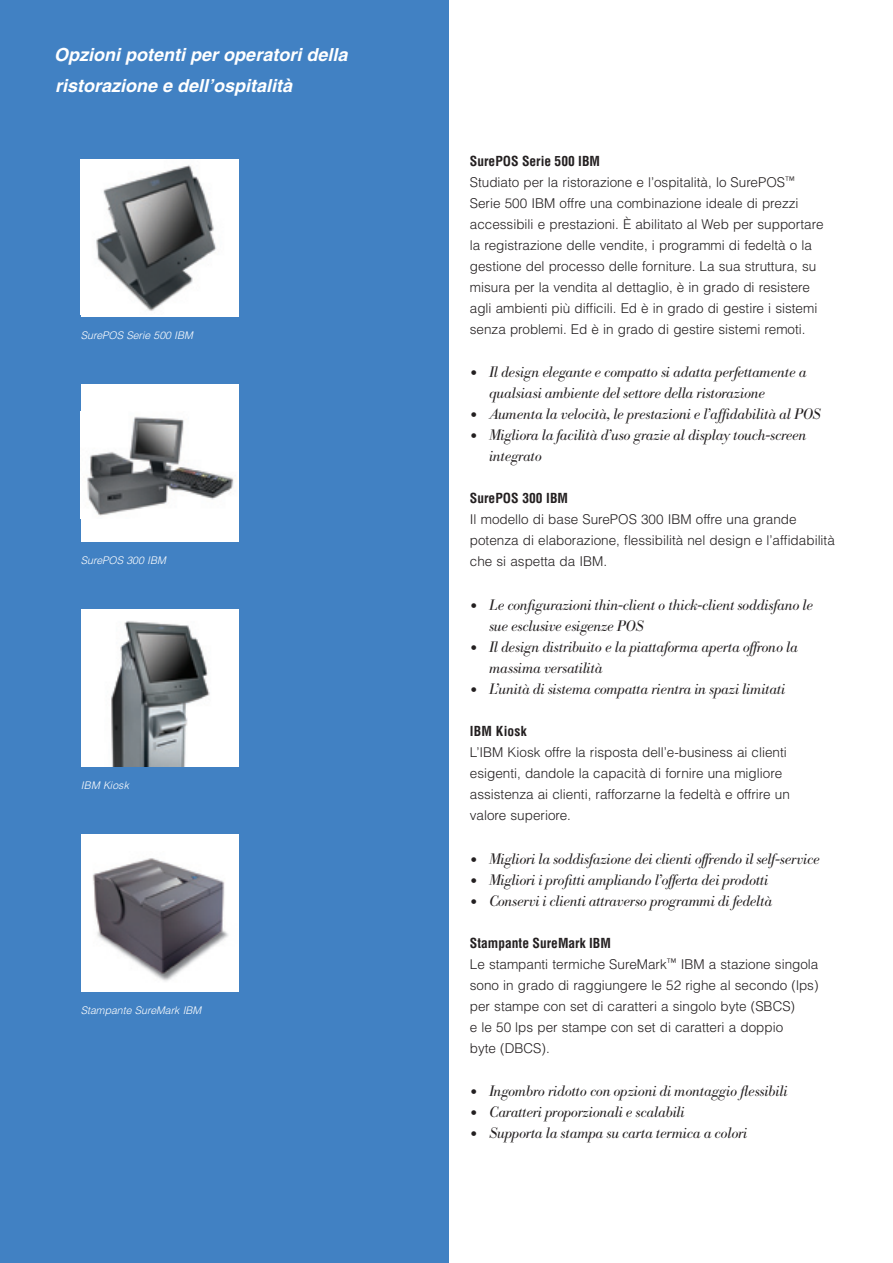
<style>
.page{position:relative;width:893px;height:1263px;background:#fff}
.page>*{position:absolute;margin:0;border:0;box-sizing:border-box;transform-origin:0 0}
.t1{font:italic 700 18px/31.5px "Helvetica";color:#fff}
.BR_Bodoni_bullet_text{font:italic 15px/21px "IBM Bodoni BE Light";letter-spacing:-.01em;color:#231f20}
.BR_Bodoni_bullet_text_-_last_line{font:italic 15px "IBM Bodoni BE Light";letter-spacing:-.01em;color:#231f20}
.BR_2_3_column_Helvetica_text{font:300 13.5px/21px "Helvetica";color:#231f20}
.BR_2_3_column_Subhead{font:700 condensed 13.5px "Helvetica";color:#231f20}
.BR_2_3_column_Subhead-2{font:700 condensed 13.5px "Helvetica";letter-spacing:.02em;color:#231f20}
.BR_Caption{font:italic 300 10.5px "Helvetica";color:#fff}
.s1{font-size:21px}
</style>
<div class="page">
<div style="left:0;top:0;width:449px;height:1263px;background:#4181c3"></div>
<div style="left:81px;top:384px;width:157px;height:158px;background:#fff"></div>
<img style="left:87px;top:417px;width:147px;height:99px">
<div style="left:81px;top:834px;width:157px;height:158px;background:#fff"></div>
<img style="left:93px;top:858px;width:135px;height:123px">
<img style="left:81px;top:159px;width:157px;height:155px">
<div style="left:81px;top:609px;width:157px;height:158px;background:#fff"></div>
<img style="left:111px;top:621px;width:99px;height:146px">
<p class="t1" style="left:54px;top:38px;width:295px">Opzioni potenti per operatori della ristorazione e dell’ospitalità</p>
<p class="BR_Caption" style="left:81px;top:329px;width:114px">SurePOS Serie 500 IBM</p>
<p class="BR_Caption" style="left:81px;top:554px;width:87px">SurePOS 300 IBM</p>
<p class="BR_Caption" style="left:81px;top:779px;width:50px">IBM Kiosk</p>
<p class="BR_Caption" style="left:81px;top:1004px;width:122px">Stampante SureMark IBM</p>
<p class="BR_2_3_column_Subhead" style="left:470px;top:153px;width:132px">SurePOS Serie 500 IBM</p>
<p class="BR_2_3_column_Helvetica_text" style="left:470px;top:172px;width:355px">Studiato per la ristorazione e l’ospitalità, lo SurePOS<sup>™ </sup>Serie 500 IBM offre una combinazione ideale di prezzi accessibili e prestazioni. È abilitato al Web per supportare la registrazione delle vendite, i programmi di fedeltà o la gestione del processo delle forniture. La sua struttura, su misura per la vendita al dettaglio, è in grado di resistere agli ambienti più difficili. Ed è in grado di gestire i sistemi senza problemi. Ed è in grado di gestire sistemi remoti.</p>
<p class="BR_Bodoni_bullet_text" style="left:489px;top:362px;width:319px;text-indent:-19px"><span class="s1">•</span> Il design elegante e compatto si adatta perfettamente a qualsiasi ambiente del settore della ristorazione</p>
<p class="BR_Bodoni_bullet_text" style="left:470px;top:404px;width:352px"><span class="s1">•</span> Aumenta la velocità, le prestazioni e l’affidabilità al POS</p>
<p class="BR_Bodoni_bullet_text" style="left:489px;top:425px;width:319px;text-indent:-19px"><span class="s1">•</span> Migliora la facilità d’uso grazie al display touch-screen integrato</p>
<p class="BR_2_3_column_Subhead" style="left:470px;top:490px;width:100px">SurePOS 300 IBM</p>
<p class="BR_2_3_column_Helvetica_text" style="left:470px;top:509px;width:366px">Il modello di base SurePOS 300 IBM offre una grande potenza di elaborazione, flessibilità nel design e l’affidabilità che si aspetta da IBM.</p>
<p class="BR_Bodoni_bullet_text" style="left:489px;top:595px;width:326px;text-indent:-19px"><span class="s1">•</span> Le configurazioni thin-client o thick-client soddisfano le sue esclusive esigenze POS</p>
<p class="BR_Bodoni_bullet_text" style="left:489px;top:637px;width:310px;text-indent:-19px"><span class="s1">•</span> Il design distribuito e la piattaforma aperta offrono la massima versatilità</p>
<p class="BR_Bodoni_bullet_text" style="left:470px;top:679px;width:317px"><span class="s1">•</span> L’unità di sistema compatta rientra in spazi limitati</p>
<p class="BR_2_3_column_Subhead-2" style="left:470px;top:723px;width:59px">IBM Kiosk</p>
<p class="BR_2_3_column_Helvetica_text" style="left:470px;top:742px;width:321px">L’IBM Kiosk offre la risposta dell’e-business ai clienti esigenti, dandole la capacità di fornire una migliore assistenza ai clienti, rafforzarne la fedeltà e offrire un valore superiore.</p>
<p class="BR_Bodoni_bullet_text" style="left:470px;top:848px;width:351px"><span class="s1">•</span> Migliori la soddisfazione dei clienti offrendo il self-service</p>
<p class="BR_Bodoni_bullet_text" style="left:470px;top:869px;width:300px"><span class="s1">•</span> Migliori i profitti ampliando l’offerta dei prodotti</p>
<p class="BR_Bodoni_bullet_text" style="left:470px;top:890px;width:304px"><span class="s1">•</span> Conservi i clienti attraverso programmi di fedeltà</p>
<p class="BR_2_3_column_Subhead" style="left:470px;top:934px;width:143px">Stampante SureMark IBM</p>
<p class="BR_2_3_column_Helvetica_text" style="left:470px;top:953px;width:350px">Le stampanti termiche SureMark<sup>™</sup> IBM a stazione singola sono in grado di raggiungere le 52 righe al secondo (lps) per stampe con set di caratteri a singolo byte (SBCS)<br>e le 50 lps per stampe con set di caratteri a doppio<br>byte (DBCS).</p>
<p class="BR_Bodoni_bullet_text" style="left:470px;top:1081px;width:319px"><span class="s1">•</span> Ingombro ridotto con opzioni di montaggio flessibili</p>
<p class="BR_Bodoni_bullet_text" style="left:470px;top:1102px;width:216px"><span class="s1">•</span> Caratteri proporzionali e scalabili</p>
<p class="BR_Bodoni_bullet_text_-_last_line" style="left:470px;top:1124px;width:279px"><span class="s1">•</span> Supporta la stampa su carta termica a colori</p>
</div>
